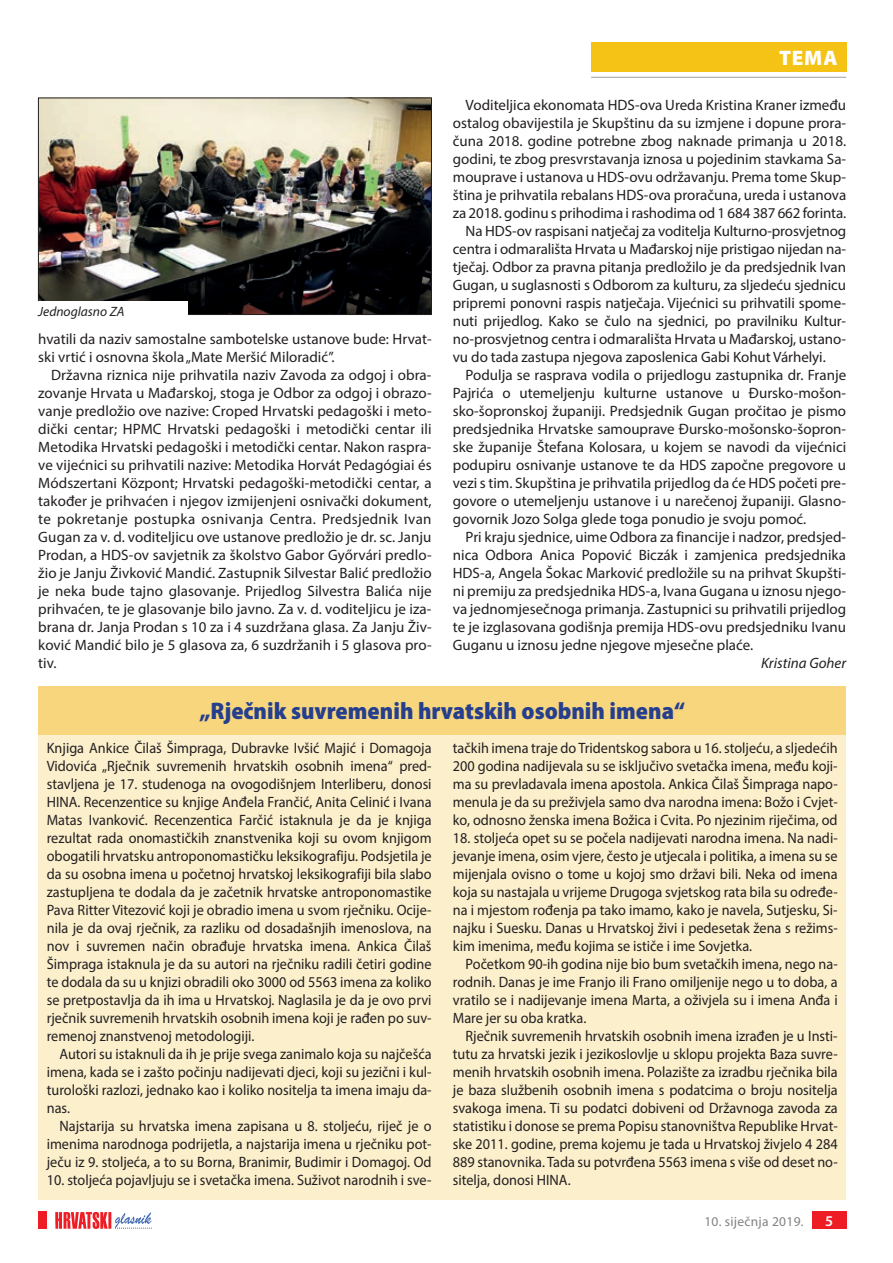
<style>
.page{position:relative;width:893px;height:1263px;background:#fff}
.page>*{position:absolute;margin:0;border:0;box-sizing:border-box;transform-origin:0 0}
.t1{font:900 semi-condensed 24px "Myriad Pro";color:#253f8e}
.t2{font:900 21px "Myriad Pro";color:#fff}
.t3{font:15px/18px "Myriad Pro";color:#231f20}
.t4{font:15px/18px "Myriad Pro";color:#231f20;text-align:justify;scale:.95 1}
.t5{font:italic 15px "Myriad Pro";color:#231f20}
.t6{font:600 15px "Myriad Pro";color:#fff}
.t7{font:13.5px "Myriad Pro";letter-spacing:.02em;color:#808285}
.t8{font:italic 13.5px "Myriad Pro";color:#231f20}
</style>
<div class="page">
<div style="left:812px;top:1212px;width:34px;height:17px;background:#ee1d23"></div>
<svg style="left:55px;top:1212px;width:97px;height:17px"></svg>
<div style="left:38px;top:1212px;width:9px;height:17px;background:#ee1d23"></div>
<div style="left:591px;top:43px;width:255px;height:29px;background:#f4c315"></div>
<hr style="left:591px;top:77px;width:255px;height:1px;background:#a8a9ad">
<img style="left:40px;top:100px;width:390px;height:213px">
<div style="left:38px;top:98px;width:394px;height:217px;border:1px solid #231f20"></div>
<div style="left:38px;top:686px;width:808px;height:513px;background:#fbefcc"></div>
<div style="left:38px;top:686px;width:808px;height:48px;background:#f8d67e"></div>
<div style="left:34px;top:301px;width:153px;height:19px;background:#fff"></div>
<p class="t8" style="left:38px;top:303px;width:88px">Jednoglasno ZA</p>
<p class="t3" style="left:38px;top:330px;width:395px">hvatili da naziv samostalne sambotelske ustanove bude: Hrvat&shy;ski vrtić i osnovna škola „Mate Meršić Miloradić”.</p>
<p class="t3" style="left:38px;top:366px;width:395px;text-align:justify;text-indent:13px">Državna riznica nije prihvatila naziv Zavoda za odgoj i obra&shy;zovanje Hrvata u Mađarskoj, stoga je Odbor za odgoj i obrazo&shy;vanje predložio ove nazive: Croped Hrvatski pedagoški i meto&shy;dički centar; HPMC Hrvatski pedagoški i metodički centar ili Metodika Hrvatski pedagoški i metodički centar. Nakon raspra&shy;ve vijećnici su prihvatili nazive: Metodika Horvát Pedagógiai és Módszertani Központ; Hrvatski pedagoški-metodički centar, a također je prihvaćen i njegov izmijenjeni osnivački dokument, te pokretanje postupka osnivanja Centra. Predsjednik Ivan Gugan za v. d. voditeljicu ove ustanove predložio je dr. sc. Janju Prodan, a HDS-ov savjetnik za školstvo Gabor Győrvári predlo&shy;žio je Janju Živković Mandić. Zastupnik Silvestar Balić predložio je neka bude tajno glasovanje. Prijedlog Silvestra Balića nije prihvaćen, te je glasovanje bilo javno. Za v. d. voditeljicu je iza&shy;brana dr. Janja Prodan s 10 za i 4 suzdržana glasa. Za Janju Živ&shy;ković Mandić bilo je 5 glasova za, 6 suzdržanih i 5 glasova pro&shy;tiv.</p>
<h2 class="t2" style="left:779px;top:44px;width:60px">TEMA</h2>
<p class="t3" style="left:466px;top:96px;width:382px">Voditeljica ekonomata HDS-ova Ureda Kristina Kraner između</p>
<p class="t3" style="left:453px;top:114px;width:395px">ostalog obavijestila je Skupštinu da su izmjene i dopune prora-</p>
<p class="t3" style="left:453px;top:132px;width:395px">čuna 2018. godine potrebne zbog naknade primanja u 2018.</p>
<p class="t3" style="left:453px;top:150px;width:395px">godini, te zbog presvrstavanja iznosa u pojedinim stavkama Sa-</p>
<p class="t3" style="left:453px;top:168px;width:395px">mouprave i ustanova u HDS-ovu održavanju. Prema tome Skup-</p>
<p class="t3" style="left:453px;top:186px;width:395px">ština je prihvatila rebalans HDS-ova proračuna, ureda i ustanova</p>
<p class="t3" style="left:453px;top:204px;width:395px">za 2018. godinu s prihodima i rashodima od 1 684 387 662 forinta.</p>
<p class="t3" style="left:466px;top:222px;width:382px">Na HDS-ov raspisani natječaj za voditelja Kulturno-prosvjetnog</p>
<p class="t3" style="left:453px;top:240px;width:395px">centra i odmarališta Hrvata u Mađarskoj nije pristigao nijedan na-</p>
<p class="t3" style="left:453px;top:258px;width:395px">tječaj. Odbor za pravna pitanja predložilo je da predsjednik Ivan</p>
<p class="t3" style="left:453px;top:276px;width:395px">Gugan, u suglasnosti s Odborom za kulturu, za sljedeću sjednicu</p>
<p class="t3" style="left:453px;top:294px;width:395px">pripremi ponovni raspis natječaja. Vijećnici su prihvatili spome-</p>
<p class="t3" style="left:453px;top:312px;width:395px">nuti prijedlog. Kako se čulo na sjednici, po pravilniku Kultur-</p>
<p class="t3" style="left:453px;top:330px;width:395px">no-prosvjetnog centra i odmarališta Hrvata u Mađarskoj, ustano-</p>
<p class="t3" style="left:453px;top:348px;width:374px">vu do tada zastupa njegova zaposlenica Gabi Kohut Várhelyi.</p>
<p class="t3" style="left:466px;top:366px;width:382px">Podulja se rasprava vodila o prijedlogu zastupnika dr. Franje</p>
<p class="t3" style="left:453px;top:384px;width:395px">Pajrića o utemeljenju kulturne ustanove u Đursko-mošon-</p>
<p class="t3" style="left:453px;top:402px;width:395px">sko-šopronskoj županiji. Predsjednik Gugan pročitao je pismo</p>
<p class="t3" style="left:453px;top:420px;width:395px">predsjednika Hrvatske samouprave Đursko-mošonsko-šopron-</p>
<p class="t3" style="left:453px;top:438px;width:395px">ske županije Štefana Kolosara, u kojem se navodi da vijećnici</p>
<p class="t3" style="left:453px;top:456px;width:395px">podupiru osnivanje ustanove te da HDS započne pregovore u</p>
<p class="t3" style="left:453px;top:474px;width:395px">vezi s tim. Skupština je prihvatila prijedlog da će HDS početi pre-</p>
<p class="t3" style="left:453px;top:492px;width:395px">govore o utemeljenju ustanove i u narečenoj županiji. Glasno-</p>
<p class="t3" style="left:453px;top:510px;width:355px">govornik Jozo Solga glede toga ponudio je svoju pomoć.</p>
<p class="t3" style="left:466px;top:528px;width:382px">Pri kraju sjednice, uime Odbora za financije i nadzor, predsjed-</p>
<p class="t3" style="left:453px;top:546px;width:395px">nica Odbora Anica Popović Biczák i zamjenica predsjednika</p>
<p class="t3" style="left:453px;top:564px;width:395px">HDS-a, Angela Šokac Marković predložile su na prihvat Skupšti-</p>
<p class="t3" style="left:453px;top:582px;width:395px">ni premiju za predsjednika HDS-a, Ivana Gugana u iznosu njego-</p>
<p class="t3" style="left:453px;top:600px;width:395px">va jednomjesečnoga primanja. Zastupnici su prihvatili prijedlog</p>
<p class="t3" style="left:453px;top:618px;width:395px">te je izglasovana godišnja premija HDS-ovu predsjedniku Ivanu</p>
<p class="t3" style="left:453px;top:636px;width:302px">Guganu u iznosu jedne njegove mjesečne plaće.</p>
<p class="t5" style="left:761px;top:654px;width:87px">Kristina Goher</p>
<h1 class="t1" style="left:199px;top:695px;width:487px">„Rječnik suvremenih hrvatskih osobnih imena“</h1>
<p class="t4" style="left:47px;top:739px;width:407px">Knjiga Ankice Čilaš Šimpraga, Dubravke Ivšić Majić i Domagoja Vidovića „Rječnik suvremenih hrvatskih osobnih imena“ pred&shy;stavljena je 17. studenoga na ovogodišnjem Interliberu, donosi HINA. Recenzentice su knjige Anđela Frančić, Anita Celinić i Ivana Matas Ivanković. Recenzentica Farčić istaknula je da je knjiga rezultat rada onomastičkih znanstvenika koji su ovom knjigom obogatili hrvatsku antroponomastičku leksikografiju. Podsjetila je da su osobna imena u početnoj hrvatskoj leksikografiji bila slabo zastupljena te dodala da je začetnik hrvatske antroponomastike Pava Ritter Vitezović koji je obradio imena u svom rječniku. Ocije&shy;nila je da ovaj rječnik, za razliku od dosadašnjih imenoslova, na nov i suvremen način obrađuje hrvatska imena. Ankica Čilaš Šimpraga istaknula je da su autori na rječniku radili četiri godine te dodala da su u knjizi obradili oko 3000 od 5563 imena za koliko se pretpostavlja da ih ima u Hrvatskoj. Naglasila je da je ovo prvi rječnik suvremenih hrvatskih osobnih imena koji je rađen po suv&shy;remenoj znanstvenoj metodologiji.</p>
<p class="t4" style="left:47px;top:1045px;width:407px;text-indent:13px">Autori su istaknuli da ih je prije svega zanimalo koja su najčešća imena, kada se i zašto počinju nadijevati djeci, koji su jezični i kul&shy;turološki razlozi, jednako kao i koliko nositelja ta imena imaju da&shy;nas.</p>
<p class="t4" style="left:47px;top:1117px;width:407px;text-indent:13px">Najstarija su hrvatska imena zapisana u 8. stoljeću, riječ je o imenima narodnoga podrijetla, a najstarija imena u rječniku pot&shy;ječu iz 9. stoljeća, a to su Borna, Branimir, Budimir i Domagoj. Od</p>
<p class="t4" style="left:47px;top:1171px;width:407px">10. stoljeća pojavljuju se i svetačka imena. Suživot narodnih i sve-</p>
<p class="t4" style="left:453px;top:739px;width:407px">tačkih imena traje do Tridentskog sabora u 16. stoljeću, a sljedećih 200 godina nadijevala su se isključivo svetačka imena, među koji&shy;ma su prevladavala imena apostola. Ankica Čilaš Šimpraga napo&shy;menula je da su preživjela samo dva narodna imena: Božo i Cvjet&shy;ko, odnosno ženska imena Božica i Cvita. Po njezinim riječima, od</p>
<p class="t4" style="left:453px;top:829px;width:407px">18. stoljeća opet su se počela nadijevati narodna imena. Na nadi&shy;jevanje imena, osim vjere, često je utjecala i politika, a imena su se mijenjala ovisno o tome u kojoj smo državi bili. Neka od imena koja su nastajala u vrijeme Drugoga svjetskog rata bila su određe&shy;na i mjestom rođenja pa tako imamo, kako je navela, Sutjesku, Si&shy;najku i Suesku. Danas u Hrvatskoj živi i pedesetak žena s režims&shy;kim imenima, među kojima se ističe i ime Sovjetka.</p>
<p class="t4" style="left:453px;top:955px;width:407px;text-indent:13px">Početkom 90-ih godina nije bio bum svetačkih imena, nego na&shy;rodnih. Danas je ime Franjo ili Frano omiljenije nego u to doba, a vratilo se i nadijevanje imena Marta, a oživjela su i imena Anđa i Mare jer su oba kratka.</p>
<p class="t4" style="left:453px;top:1027px;width:407px;text-indent:13px">Rječnik suvremenih hrvatskih osobnih imena izrađen je u Insti&shy;tutu za hrvatski jezik i jezikoslovlje u sklopu projekta Baza suvre&shy;menih hrvatskih osobnih imena. Polazište za izradbu rječnika bila je baza službenih osobnih imena s podatcima o broju nositelja svakoga imena. Ti su podatci dobiveni od Državnoga zavoda za statistiku i donose se prema Popisu stanovništva Republike Hrvat&shy;ske 2011. godine, prema kojemu je tada u Hrvatskoj živjelo 4 284<br>889 stanovnika. Tada su potvrđena 5563 imena s više od deset no&shy;sitelja, donosi HINA.</p>
<p class="t7" style="left:704px;top:1213px;width:101px">10. siječnja 2019.</p>
<p class="t6" style="left:825px;top:1211px;width:10px">5</p>
</div>
